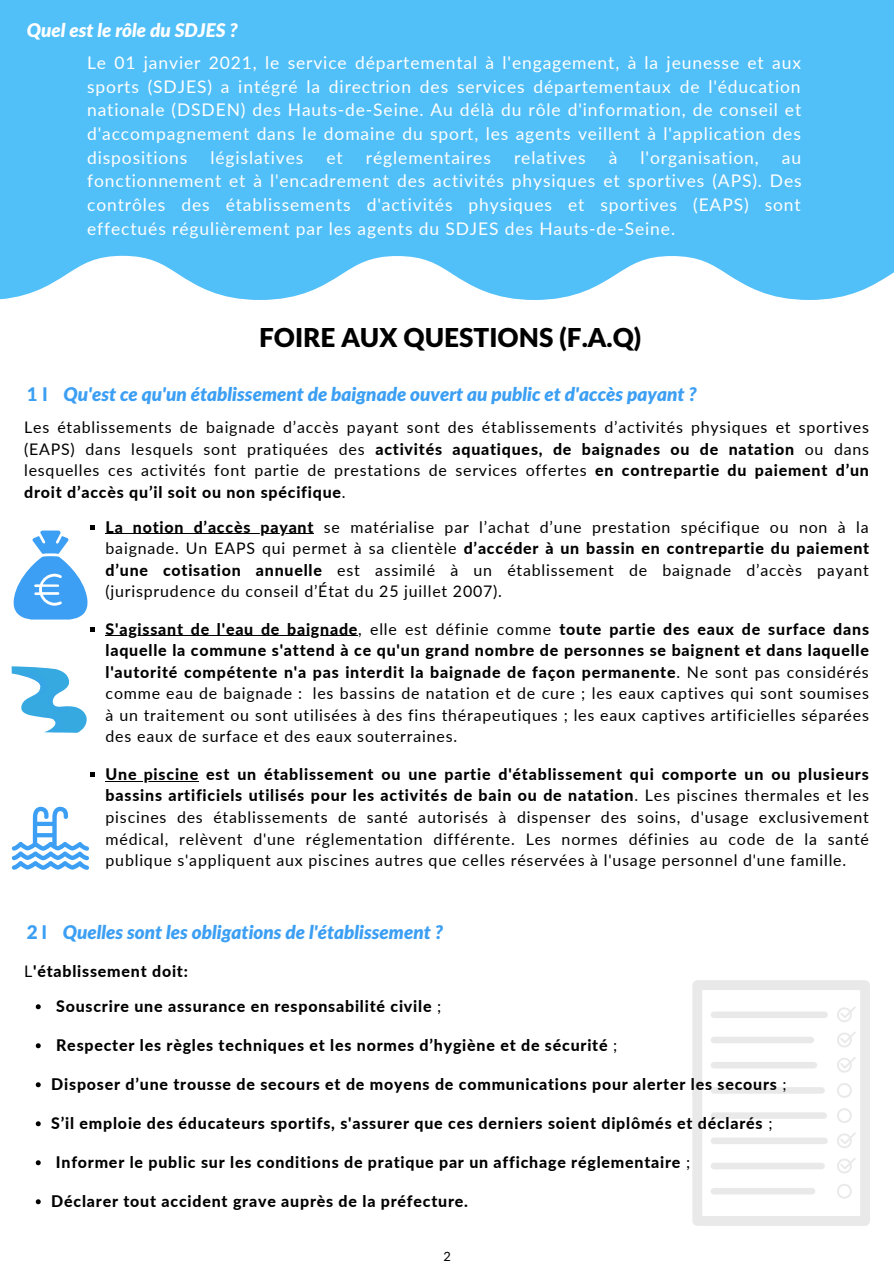
<style>
.page{position:relative;width:894px;height:1264px;background:#fff}
.page>*{position:absolute;margin:0;border:0;box-sizing:border-box;transform-origin:0 0}
.t1{font:900 26.1px "Lato Latin";color:#000}
.t2{font:italic 900 18.9px "Lato";color:#3c9ff3}
.t3{font:italic 900 18.9px "Lato";color:#fff}
.t4{font:17.4px/23.7px "Lato";letter-spacing:.05em;color:#fff;text-align:justify}
.t5{font:15.9px/21.6px "Lato";letter-spacing:.05em;color:#000;text-align:justify}
.t6{font:800 15.9px "Lato";letter-spacing:.05em;color:#000}
.t7{font:12.9px "Lato";color:#000}
.s1{font-family:"Lato Latin";font-weight:800;font-style:normal}
.s2{font-weight:800}
.s3{font-family:"Lato Latin";font-style:normal}
.s4{font-weight:400}
</style>
<div class="page">
<div style="left:0;top:0;width:893px;height:104px;background:#51bff8"></div>
<svg style="left:0;top:104px;width:893px;height:196px;background:#62c5f8"></svg>
<hr style="left:105px;top:533px;width:209px;height:1px;background:#000">
<svg style="left:90px;top:627px;width:5px;height:5px"></svg>
<hr style="left:105px;top:635px;width:253px;height:1px;background:#000">
<svg style="left:90px;top:772px;width:5px;height:5px"></svg>
<hr style="left:105px;top:780px;width:94px;height:1px;background:#000">
<svg style="left:36px;top:1004px;width:5px;height:5px"></svg>
<svg style="left:36px;top:1043px;width:5px;height:5px"></svg>
<svg style="left:36px;top:1082px;width:5px;height:5px"></svg>
<svg style="left:36px;top:1121px;width:5px;height:5px"></svg>
<svg style="left:36px;top:1160px;width:5px;height:5px"></svg>
<svg style="left:36px;top:1199px;width:5px;height:5px"></svg>
<svg style="left:12px;top:806px;width:77px;height:63px"></svg>
<svg style="left:837px;top:1007px;width:19px;height:15px"></svg>
<svg style="left:837px;top:1032px;width:19px;height:15px"></svg>
<div style="left:713px;top:1011px;width:111px;height:7px;background:#e9e9e9"></div>
<div style="left:713px;top:1036px;width:97px;height:7px;background:#e9e9e9"></div>
<div style="left:713px;top:1061px;width:100px;height:7px;background:#e9e9e9"></div>
<div style="left:713px;top:1087px;width:108px;height:6px;background:#e9e9e9"></div>
<div style="left:713px;top:1112px;width:110px;height:6px;background:#e9e9e9"></div>
<div style="left:713px;top:1137px;width:111px;height:7px;background:#e9e9e9"></div>
<div style="left:713px;top:1162px;width:108px;height:7px;background:#e9e9e9"></div>
<div style="left:713px;top:1187px;width:98px;height:7px;background:#e9e9e9"></div>
<svg style="left:837px;top:1057px;width:19px;height:16px"></svg>
<svg style="left:837px;top:1083px;width:15px;height:15px"></svg>
<svg style="left:837px;top:1108px;width:15px;height:15px"></svg>
<svg style="left:837px;top:1133px;width:19px;height:15px"></svg>
<svg style="left:837px;top:1158px;width:19px;height:16px"></svg>
<svg style="left:837px;top:1184px;width:15px;height:15px"></svg>
<svg style="left:12px;top:666px;width:75px;height:66px"></svg>
<svg style="left:13px;top:525px;width:82px;height:94px"></svg>
<p class="t3" style="left:27px;top:21px;width:212px">Quel est le rôle du SDJES ?</p>
<p class="t4" style="left:87px;top:50px;width:715px">Le 01 janvier 2021, le service départemental à l'engagement, à la jeunesse et aux sports (SDJES) a intégré la directrion des services départementaux de l'éducation nationale (DSDEN) des Hauts-de-Seine. Au délà du rôle d'information, de conseil et d'accompagnement dans le domaine du sport, les agents veillent à l'application des dispositions</p>
<p class="t4" style="left:210px;top:145px;width:94px">législatives</p>
<p class="t4" style="left:326px;top:145px;width:18px">et</p>
<p class="t4" style="left:366px;top:145px;width:126px">réglementaires</p>
<p class="t4" style="left:514px;top:145px;width:73px">relatives</p>
<p class="t4" style="left:608px;top:145px;width:10px">à</p>
<p class="t4" style="left:640px;top:145px;width:120px">l'organisation,</p>
<p class="t4" style="left:87px;top:145px;width:716px;text-indent:694px">au fonctionnement et à l'encadrement des activités physiques et sportives (APS). Des contrôles des établissements d'activités physiques et sportives (EAPS) sont effectués régulièrement par les agents du SDJES des Hauts-de-Seine.</p>
<p class="t1" style="left:259px;top:326px;width:383px">FOIRE AUX QUESTIONS (F.A.Q)</p>
<p class="t2" style="left:27px;top:385px;width:671px"><span class="s1">1 I</span> Qu'est ce qu'un établissement de baignade ouvert au public et d'accès payant ?</p>
<p class="t5" style="left:24px;top:416px;width:846px">Les établissements de baignade d’accès payant sont des établissements d’activités physiques et sportives (EAPS) dans lesquels sont pratiquées des <span class="s2">activités aquatiques, de baignades ou de natation</span> ou dans lesquelles ces activités font partie de prestations de services offertes <span class="s2">en contrepartie du paiement d’un droit d’accès qu’il soit ou non spécifique</span>.</p>
<p class="t5" style="left:105px;top:515px;width:765px"><span class="s2">La notion d’accès payant</span> se matérialise par l’achat d’une prestation spécifique ou non à la baignade. Un EAPS qui permet à sa clientèle <span class="s2">d’accéder à un bassin en contrepartie du paiement d’une cotisation annuelle</span> est assimilé à un établissement de baignade d’accès payant (jurisprudence du conseil d’État du 25 juillet 2007).</p>
<p class="t5" style="left:105px;top:617px;width:764px"><span class="s2">S'agissant de l'eau de baignade</span>, elle est définie comme <span class="s2">toute partie des eaux de surface dans laquelle la commune s'attend à ce qu'un grand nombre de personnes se baignent et dans laquelle l'autorité compétente n'a pas interdit la baignade de façon permanente</span>. Ne sont pas considérés comme eau de baignade : les bassins de natation et de cure ; les eaux captives qui sont soumises à un traitement ou sont utilisées à des fins thérapeutiques ; les eaux captives artificielles séparées des eaux de surface et des eaux souterraines.</p>
<p class="t5" style="left:105px;top:762px;width:764px"><span class="s2">Une piscine est un établissement ou une partie d'établissement qui comporte un ou plusieurs bassins artificiels utilisés pour les activités de bain ou de natation</span>. Les piscines thermales et les piscines des établissements de santé autorisés à dispenser des soins, d'usage exclusivement médical, relèvent d'une réglementation différente. Les normes définies au code de la santé publique s'appliquent aux piscines autres que celles réservées à l'usage personnel d'une famille.</p>
<p class="t2" style="left:27px;top:924px;width:417px"><span class="s3">2</span> <span class="s1">I</span> Quelles sont les obligations de l'établissement ?</p>
<p class="t6" style="left:24px;top:961px;width:165px"><span class="s4">L</span>'établissement doit:</p>
<p class="t6" style="left:56px;top:996px;width:386px">Souscrire une assurance en responsabilité civile <span class="s4">;</span></p>
<p class="t6" style="left:56px;top:1035px;width:562px">Respecter les règles techniques et les normes d’hygiène et de sécurité <span class="s4">;</span></p>
<p class="t6" style="left:51px;top:1074px;width:736px">Disposer d’une trousse de secours et de moyens de communications pour alerter les secours <span class="s4">;</span></p>
<p class="t6" style="left:51px;top:1112px;width:722px">S’il emploie des éducateurs sportifs, s'assurer que ces derniers soient diplômés et déclarés <span class="s4">;</span></p>
<p class="t6" style="left:56px;top:1151px;width:635px">Informer le public sur les conditions de pratique par un affichage réglementaire <span class="s4">;</span></p>
<p class="t6" style="left:51px;top:1190px;width:418px">Déclarer tout accident grave auprès de la préfecture.</p>
<p class="t7" style="left:443px;top:1247px;width:9px">2</p>
</div>
